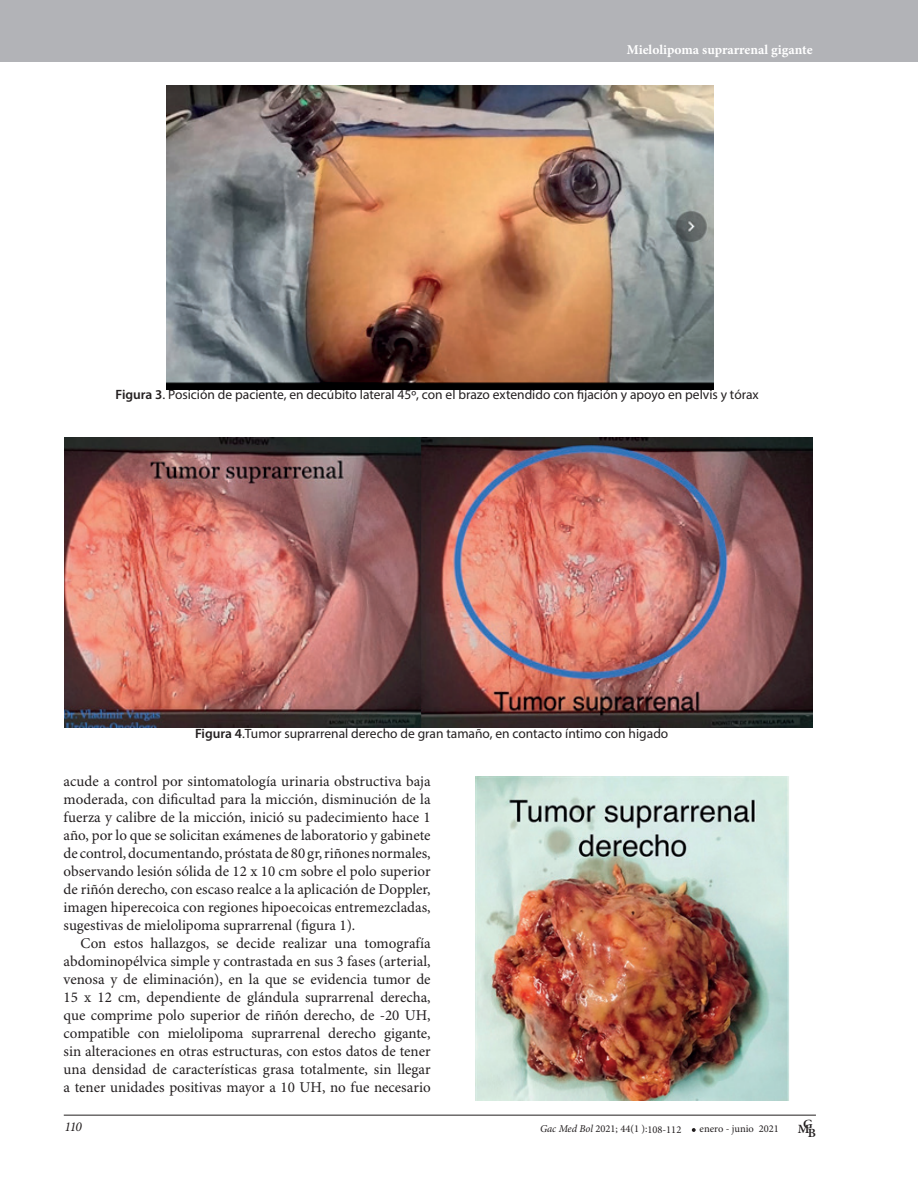
<style>
.page{position:relative;width:918px;height:1188px;background:#fff}
.page>*{position:absolute;margin:0;border:0;box-sizing:border-box;transform-origin:0 0}
.t1{font:15px/18px "Minion Pro";color:#231f20;text-align:justify}
.t2{font:13.5px "Myriad Pro";color:#231f20}
.t3{font:700 13.5px "Minion Pro";color:#fff}
.t4{font:italic 13.5px "Minion Pro";color:#231f20}
.t5{font:600 12.6px "Minion Pro";color:#231f20;scale:1.05 1}
.t6{font:10.5px "Minion Pro";color:#231f20}
.s1{font-weight:600}
.s2{font-style:italic}
</style>
<div class="page">
<div style="left:0;top:1px;width:918px;height:61px;background:#b2b3b7"></div>
<hr style="left:64px;top:1115px;width:752px;height:1px;background:#231f20">
<svg style="left:692px;top:1128px;width:4px;height:4px"></svg>
<img style="left:166px;top:85px;width:548px;height:304px">
<img style="left:64px;top:438px;width:749px;height:290px">
<img style="left:475px;top:776px;width:314px;height:324px">
<p class="t3" style="left:627px;top:40px;width:187px">Mielolipoma suprarrenal gigante</p>
<p class="t2" style="left:115px;top:386px;width:645px"><span class="s1">Figura 3</span>. Posición de paciente, en decúbito lateral 45º, con el brazo extendido con fijación y apoyo en pelvis y tórax</p>
<p class="t2" style="left:195px;top:725px;width:475px"><span class="s1">Figura 4</span>.Tumor suprarrenal derecho de gran tamaño, en contacto íntimo con higado</p>
<p class="t1" style="left:64px;top:773px;width:369px">acude a control por sintomatología urinaria obstructiva baja moderada, con dificultad para la micción, disminución de la fuerza y calibre de la micción, inició su padecimiento hace 1 año, por lo que se solicitan exámenes de laboratorio y gabinete de control, documentando, próstata de 80 gr, riñones normales, observando lesión sólida de 12 x 10 cm sobre el polo superior de riñón derecho, con escaso realce a la aplicación de Doppler, imagen hiperecoica con regiones hipoecoicas entremezcladas, sugestivas de mielolipoma suprarrenal (figura 1).</p>
<p class="t1" style="left:64px;top:935px;width:369px;text-indent:17px">Con estos hallazgos, se decide realizar una tomografía abdominopélvica simple y contrastada en sus 3 fases (arterial, venosa y de eliminación), en la que se evidencia tumor de 15 x 12 cm, dependiente de glándula suprarrenal derecha, que comprime polo superior de riñón derecho, de -20 UH, compatible con mielolipoma suprarrenal derecho gigante, sin alteraciones en otras estructuras, con estos datos de tener una densidad de características grasa totalmente, sin llegar a tener unidades positivas mayor a 10 UH, no fue necesario</p>
<p class="t4" style="left:64px;top:1118px;width:19px">110</p>
<p class="t5" style="left:798px;top:1118px;width:16px">MG</p>
<p class="t6" style="left:540px;top:1123px;width:143px"><span class="s2">Gac Med Bol</span> 2021; 44(1 ):108-112</p>
<p class="t6" style="left:700px;top:1123px;width:81px">enero - junio 2021</p>
<p class="t5" style="left:808px;top:1124px;width:9px">B</p>
</div>
